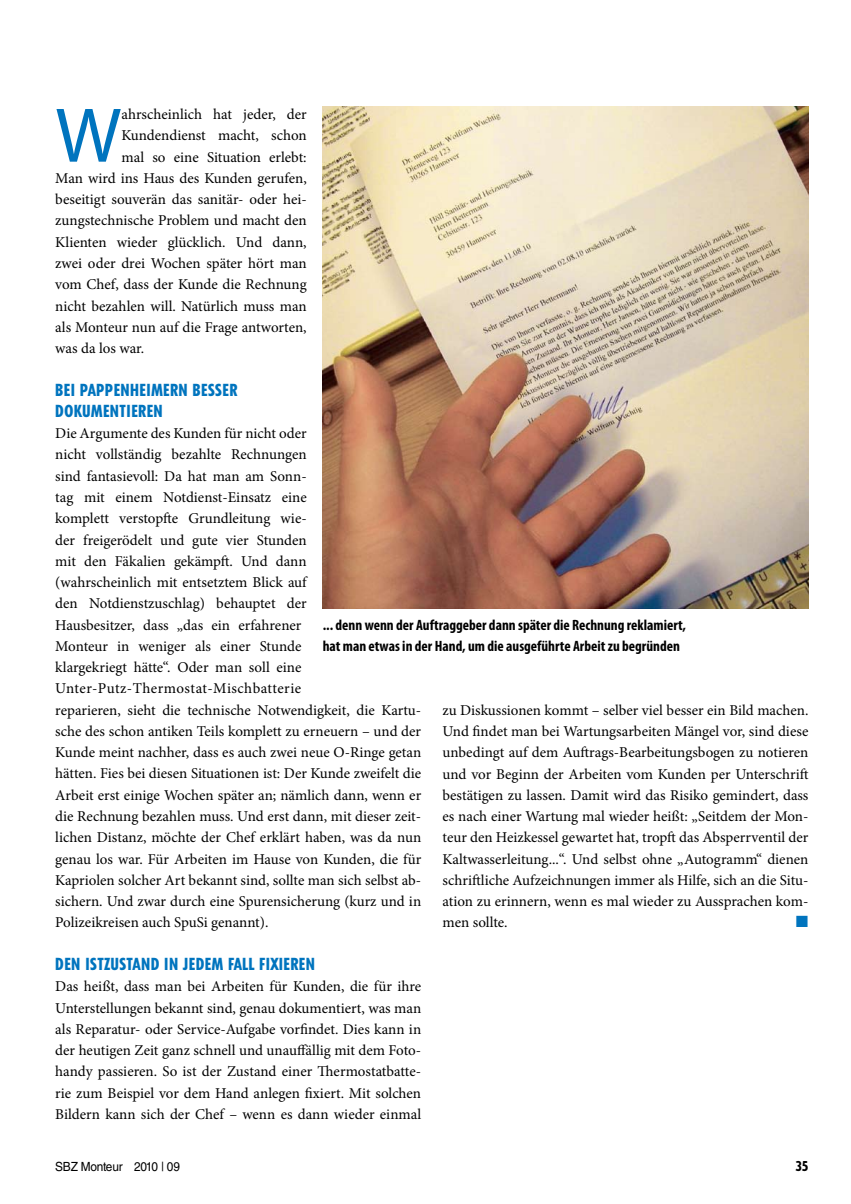
<style>
.page{position:relative;width:851px;height:1204px;background:#fff}
.page>*{position:absolute;margin:0;border:0;box-sizing:border-box;transform-origin:0 0}
.t1{font:78.15px "Myriad Pro";color:#0074be}
.t2{font:800 condensed 16.5px "Tempo Std";letter-spacing:.03em;color:#0074be}
.t3{font:15px/21.3px "Minion Pro";color:#000;text-align:justify}
.t4{font:700 condensed 15px/21.3px "Myriad Pro";color:#000}
.t5{font:15px "European Pi Std 3";color:#0074be}
.t6{font:800 condensed 13.5px "Tempo Std";color:#000}
.t7{font:12.6px "Helvetica LT Std";letter-spacing:-.02em;color:#000;scale:.94 1}
</style>
<div class="page">
<img style="left:323px;top:106px;width:485px;height:502px">
<h1 class="t1" style="left:55px;top:87px;width:68px">W</h1>
<p class="t3" style="left:121px;top:104px;width:187px">ahrscheinlich hat jeder, der</p>
<p class="t3" style="left:121px;top:125px;width:187px">Kundendienst macht, schon</p>
<p class="t3" style="left:121px;top:146px;width:187px">mal so eine Situation erlebt:</p>
<p class="t3" style="left:55px;top:167px;width:253px">Man wird ins Haus des Kunden gerufen,</p>
<p class="t3" style="left:55px;top:189px;width:253px">beseitigt souverän das sanitär- oder hei-</p>
<p class="t3" style="left:55px;top:210px;width:253px">zungstechnische Problem und macht den</p>
<p class="t3" style="left:55px;top:231px;width:253px">Klienten wieder glücklich. Und dann,</p>
<p class="t3" style="left:55px;top:252px;width:253px">zwei oder drei Wochen später hört man</p>
<p class="t3" style="left:55px;top:274px;width:253px">vom Chef, dass der Kunde die Rechnung</p>
<p class="t3" style="left:55px;top:295px;width:253px">nicht bezahlen will. Natürlich muss man</p>
<p class="t3" style="left:55px;top:316px;width:253px">als Monteur nun auf die Frage antworten,</p>
<p class="t3" style="left:55px;top:337px;width:90px">was da los war.</p>
<p class="t2" style="left:55px;top:379px;width:146px">BEI PAPPENHEIMERN BESSE</p>
<p class="t2" style="left:229px;top:379px;width:9px">R</p>
<p class="t2" style="left:55px;top:400px;width:109px">DOKUMENTIEREN</p>
<p class="t3" style="left:55px;top:423px;width:367px;text-align:left">Die Argumente des Kunden für nicht oder<br>nicht vollständig bezahlte Rechnungen<br>sind fantasievoll: Da hat man am Sonn-<br>tag mit einem Notdienst-Einsatz eine<br>komplett verstopfte Grundleitung wie-<br>der freigerödelt und gute vier Stunden<br>mit den Fäkalien gekämpft. Und dann<br>(wahrscheinlich mit entsetztem Blick auf<br>den Notdienstzuschlag) behauptet der<br>Hausbesitzer, dass „das ein erfahrener<br>Monteur in weniger als einer Stunde<br>klargekriegt hätte“. Oder man soll eine Unter-Putz-Thermostat-Mischbatterie<br>reparieren, sieht die technische Notwendigkeit, die Kartu&shy;sche des schon antiken Teils komplett zu erneuern – und der Kunde meint nachher, dass es auch zwei neue O-Ringe getan hätten. Fies bei diesen Situationen ist: Der Kunde zweifelt die Arbeit erst einige Wochen später an; nämlich dann, wenn er die Rechnung bezahlen muss. Und erst dann, mit dieser zeit&shy;lichen Distanz, möchte der Chef erklärt haben, was da nun genau los war. Für Arbeiten im Hause von Kunden, die für Kapriolen solcher Art bekannt sind, sollte man sich selbst ab&shy;sichern. Und zwar durch eine Spurensicherung (kurz und in Polizeikreisen auch SpuSi genannt).</p>
<p class="t2" style="left:55px;top:953px;width:261px">DEN ISTZUSTAND IN JEDEM FALL FIXIEREN</p>
<p class="t3" style="left:55px;top:975px;width:367px">Das heißt, dass man bei Arbeiten für Kunden, die für ihre Unterstellungen bekannt sind, genau dokumentiert, was man als Reparatur- oder Service-Aufgabe vorfindet. Dies kann in der heutigen Zeit ganz schnell und unauffällig mit dem Foto&shy;handy passieren. So ist der Zustand einer Thermostatbatte&shy;rie zum Beispiel vor dem Hand anlegen fixiert. Mit solchen Bildern kann sich der Chef – wenn es dann wieder einmal</p>
<p class="t4" style="left:323px;top:613px;width:365px">... denn wenn der Auftraggeber dann später die Rechnung reklamiert, hat man etwas in der Hand, um die ausgeführte Arbeit zu begründen</p>
<p class="t3" style="left:442px;top:699px;width:367px">zu Diskussionen kommt – selber viel besser ein Bild machen.<br>Und findet man bei Wartungsarbeiten Mängel vor, sind diese unbedingt auf dem Auftrags-Bearbeitungsbogen zu notieren und vor Beginn der Arbeiten vom Kunden per Unterschrift bestätigen zu lassen. Damit wird das Risiko gemindert, dass es nach einer Wartung mal wieder heißt: „Seitdem der Mon&shy;teur den Heizkessel gewartet hat, tropft das Absperrventil der Kaltwasserleitung...“. Und selbst ohne „Autogramm“ dienen schriftliche Aufzeichnungen immer als Hilfe, sich an die Situ&shy;ation zu erinnern, wenn es mal wieder zu Aussprachen kom&shy;men sollte.</p>
<p class="t5" style="left:795px;top:912px;width:14px">■</p>
<p class="t7" style="left:55px;top:1158px;width:134px">SBZ Monteur 2010 | 09</p>
<p class="t6" style="left:795px;top:1157px;width:14px">35</p>
</div>
